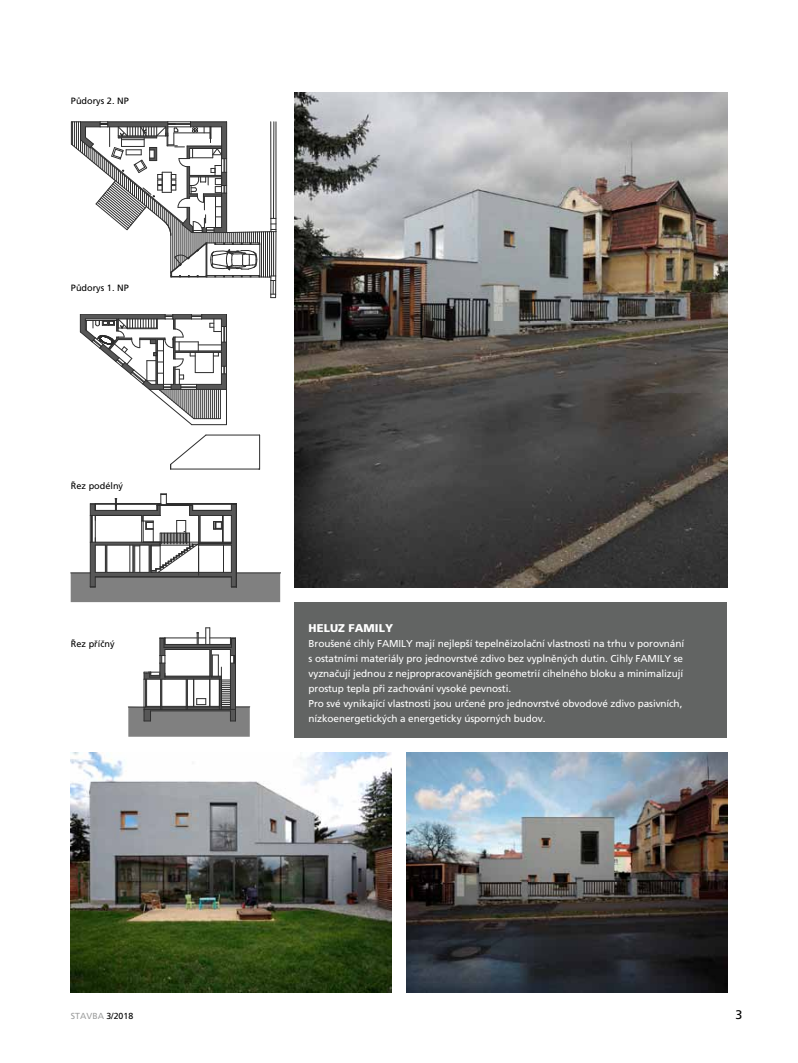
<style>
.page{position:relative;width:798px;height:1063px;background:#fff}
.page>*{position:absolute;margin:0;border:0;box-sizing:border-box;transform-origin:0 0}
.t1{font:12.5px "Frutiger CE";color:#000}
.t2{font:11.25px "Frutiger CE Black";letter-spacing:.005em;color:#fff}
.t3{font:10px/15px "Frutiger CE";letter-spacing:-.01em;color:#fff}
.t4{font:9.12px "Frutiger CE";color:#000}
.t5{font:8.75px "Frutiger CE";color:#9d9e9e}
.s1{color:#000}
</style>
<div class="page">
<svg style="left:71px;top:494px;width:209px;height:108px"></svg>
<svg style="left:128px;top:628px;width:122px;height:109px"></svg>
<hr style="left:170px;top:469px;width:89px;height:1px;background:#2d2d2d">
<hr style="left:206px;top:435px;width:53px;height:1px;background:#2d2d2d">
<hr style="left:259px;top:435px;width:1px;height:34px;background:#2d2d2d">
<svg style="left:79px;top:314px;width:148px;height:155px"></svg>
<hr style="left:276px;top:122px;width:1px;height:110px;background:#2d2d2d">
<svg style="left:71px;top:122px;width:205px;height:176px"></svg>
<div style="left:294px;top:602px;width:432px;height:135px;background:#626463"></div>
<img style="left:71px;top:752px;width:321px;height:240px">
<img style="left:294px;top:92px;width:432px;height:495px">
<img style="left:406px;top:752px;width:320px;height:240px">
<p class="t4" style="left:71px;top:95px;width:58px">Půdorys 2. NP</p>
<p class="t4" style="left:71px;top:282px;width:58px">Půdorys 1. NP</p>
<p class="t4" style="left:71px;top:481px;width:54px">Řez podélný</p>
<p class="t4" style="left:71px;top:639px;width:45px">Řez příčný</p>
<p class="t2" style="left:308px;top:622px;width:86px">HELUZ FAMILY</p>
<p class="t3" style="left:308px;top:636px;width:377px">Broušené cihly FAMILY mají nejlepší tepelněizolační vlastnosti na trhu v porovnání s ostatními materiály pro jednovrstvé zdivo bez vyplněných dutin. Cihly FAMILY se vyznačují jednou z nejpropracovanějších geometrií cihelného bloku a minimalizují prostup tepla při zachování vysoké pevnosti.<br>Pro své vynikající vlastnosti jsou určené pro jednovrstvé obvodové zdivo pasivních, nízkoenergetických a energeticky úsporných budov.</p>
<p class="t5" style="left:71px;top:1011px;width:64px">STAVBA <span class="s1">3/2018</span></p>
<p class="t1" style="left:735px;top:1008px;width:8px">3</p>
</div>
